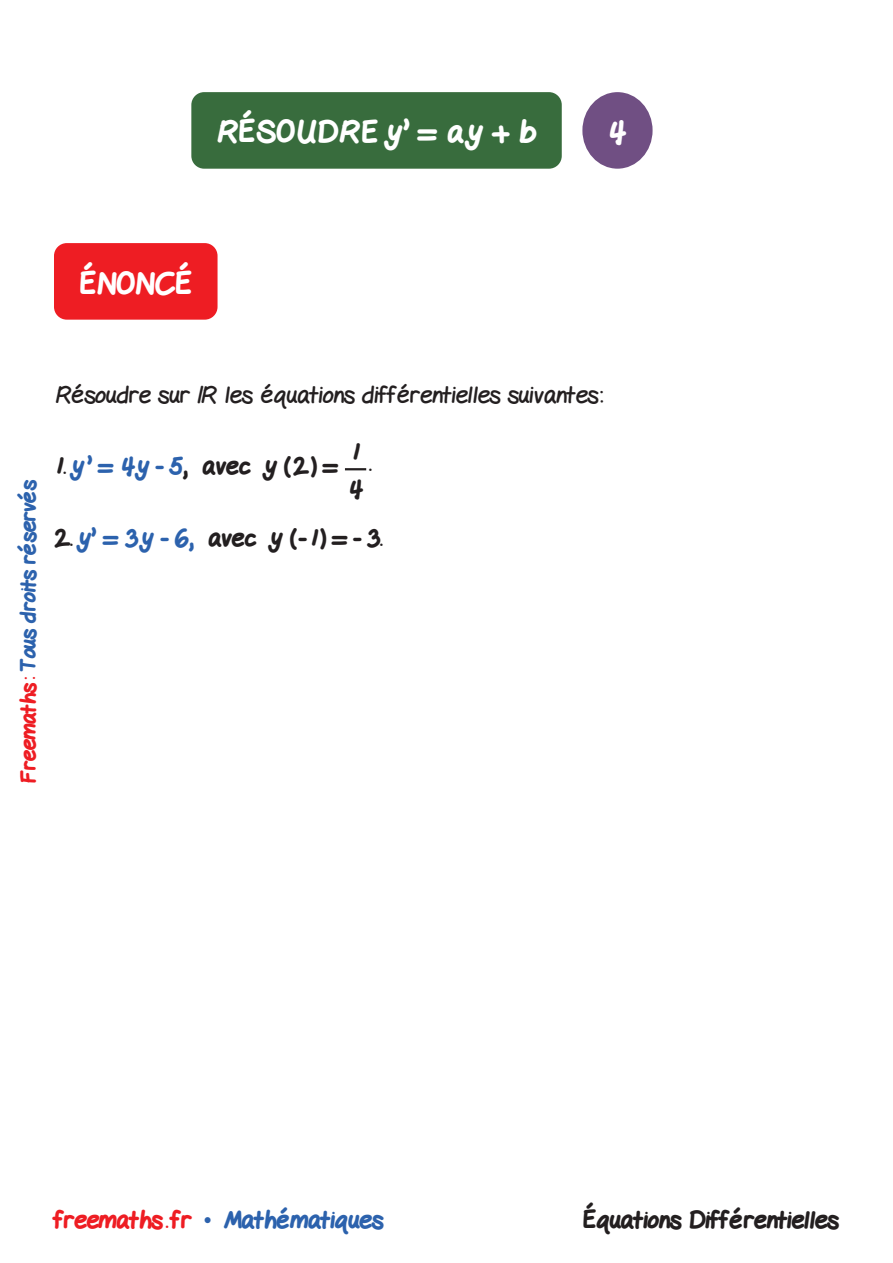
<style>
.page{position:relative;width:893px;height:1263px;background:#fff}
.page>*{position:absolute;margin:0;border:0;box-sizing:border-box;transform-origin:0 0}
.t1{font:800 30px "Gel Pen";letter-spacing:.02em;color:#fff}
.Texte-Ennonce{font:800 24px "Gel Pen";color:#231f20}
.Texte-Ennonce-2{font:24px "Gel Pen";color:#231f20}
.t2{font:800 24px "Gel Pen";color:#2c62ad}
.Texte{font:800 24px "Gel Pen";color:#231f20}
.t3{font:800 21px "Gel Pen";letter-spacing:-.01em;color:#2c62ad}
.s1{color:#ee1d23}
.s2{color:#2c62ad}
.s3{font-family:"Times New Roman";font-weight:400}
</style>
<div class="page">
<div style="left:54px;top:243px;width:164px;height:77px;background:#ee1d23;border-radius:13px"></div>
<hr style="left:345px;top:468px;width:21px;height:2px;background:#231f20">
<div style="left:582px;top:92px;width:71px;height:77px;background:#704f83;border-radius:50%"></div>
<div style="left:191px;top:92px;width:371px;height:77px;background:#386c3d;border-radius:13px"></div>
<p class="t1" style="left:217px;top:109px;width:321px">RÉSOUDRE y’ = a y + b</p>
<p class="t1" style="left:608px;top:109px;width:20px">4</p>
<p class="t1" style="left:80px;top:260px;width:114px">ÉNONCÉ</p>
<p class="t3" style="left:12px;top:783px;width:305px;rotate:-90deg"><span class="s1">Freemaths:</span> Tous droits réservés</p>
<p class="Texte-Ennonce-2" style="left:55px;top:375px;width:550px">Résoudre sur ¨ les équations différentielles suivantes:</p>
<p class="Texte-Ennonce" style="left:55px;top:447px;width:285px">1. <span class="s2">y’ = 4y - 5</span>, avec y (2) =</p>
<p class="Texte" style="left:351px;top:433px;width:10px">1</p>
<p class="Texte" style="left:348px;top:470px;width:16px">4</p>
<p class="Texte-Ennonce" style="left:369px;top:444px;width:4px">.</p>
<p class="Texte-Ennonce" style="left:55px;top:519px;width:329px">2. <span class="s2">y’ = 3 y - 6,</span> avec y (-1) = - 3.</p>
<p class="t2" style="left:54px;top:1201px;width:331px"><span class="s1">freemaths . fr</span> <span class="s3">•</span> Mathématiques</p>
<p class="Texte-Ennonce" style="left:583px;top:1201px;width:258px">Équations Différentielles</p>
</div>
